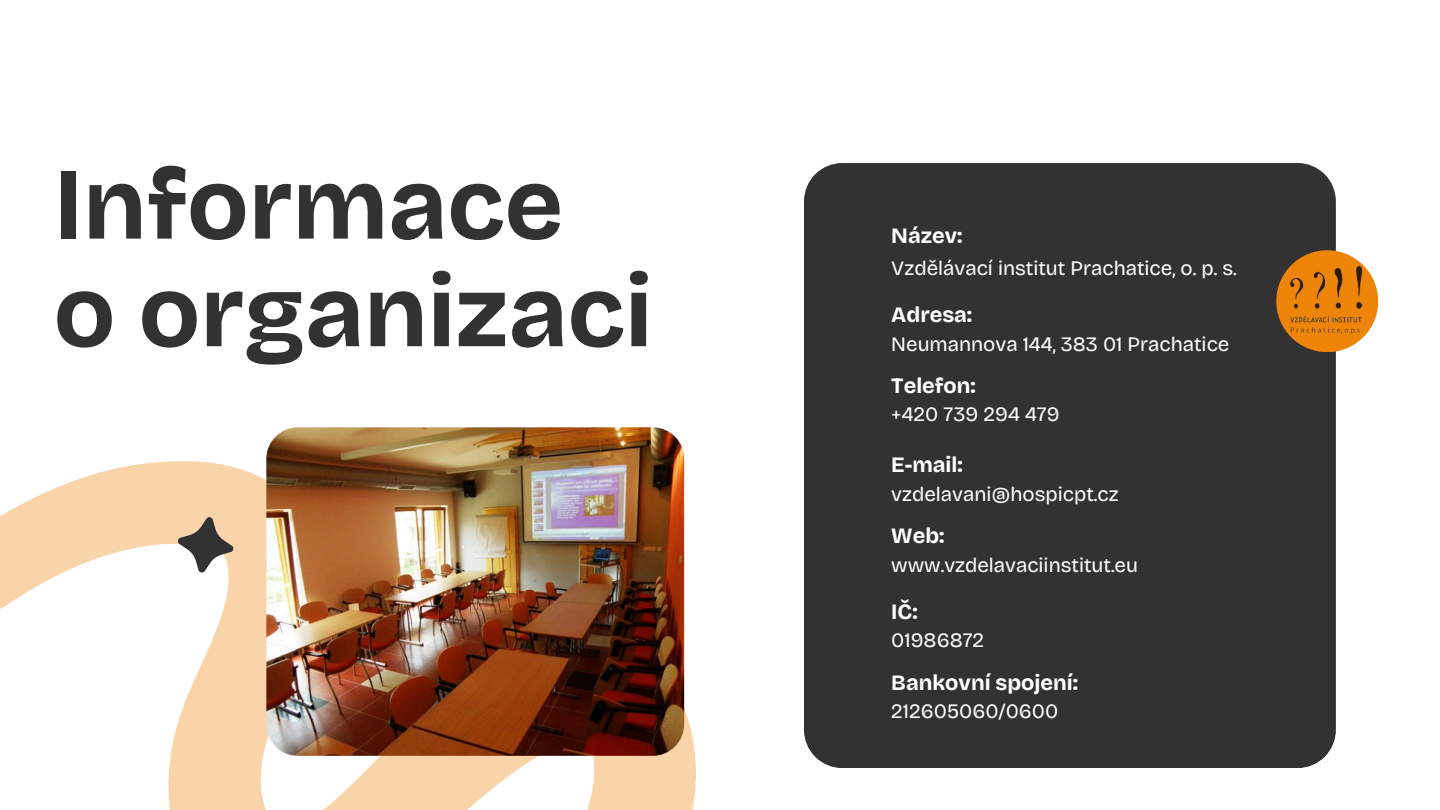
<style>
.page{position:relative;width:1440px;height:810px;background:#fff}
.page>*{position:absolute;margin:0;border:0;box-sizing:border-box;transform-origin:0 0}
.t1{font:700 101.9px/107.6px "Bricolage Grotesque";color:#323232}
.t2{font:700 21.9px "Bricolage Grotesque";color:#fff}
.t3{font:20.5px "Bricolage Grotesque";color:#fff}
</style>
<div class="page">
<svg style="left:0;top:428px;width:693px;height:382px"></svg>
<svg style="left:450px;top:736px;width:246px;height:74px"></svg>
<div style="left:804px;top:163px;width:532px;height:605px;background:#323232"></div>
<img style="left:266px;top:427px;width:418px;height:329px;border-radius:31px">
<svg style="left:178px;top:517px;width:56px;height:56px"></svg>
<div style="left:1276px;top:250px;width:102px;height:102px;background:#ef8508;border-radius:50%"></div>
<img style="left:1288px;top:262px;width:79px;height:79px">
<p class="t1" style="left:54px;top:151px;width:600px">Informace<br>o organizaci</p>
<h3 class="t2" style="left:891px;top:223px;width:73px">Název:</h3>
<p class="t3" style="left:891px;top:256px;width:347px">Vzdělávací institut Prachatice, o. p. s.</p>
<h3 class="t2" style="left:891px;top:302px;width:82px">Adresa:</h3>
<p class="t3" style="left:891px;top:332px;width:340px">Neumannova 144, 383 01 Prachatice</p>
<h3 class="t2" style="left:891px;top:373px;width:86px">Telefon:</h3>
<p class="t3" style="left:891px;top:402px;width:170px">+420 739 294 479</p>
<h3 class="t2" style="left:891px;top:452px;width:73px">E-mail:</h3>
<p class="t3" style="left:891px;top:482px;width:229px">vzdelavani@hospicpt.cz</p>
<h3 class="t2" style="left:891px;top:523px;width:55px">Web:</h3>
<p class="t3" style="left:891px;top:553px;width:248px">www.vzdelavaciinstitut.eu</p>
<h2 class="t2" style="left:891px;top:598px;width:28px">IČ:</h2>
<p class="t3" style="left:891px;top:628px;width:94px">01986872</p>
<h3 class="t2" style="left:891px;top:669px;width:188px">Bankovní spojení:</h3>
<p class="t3" style="left:891px;top:699px;width:169px">212605060/0600</p>
</div>
